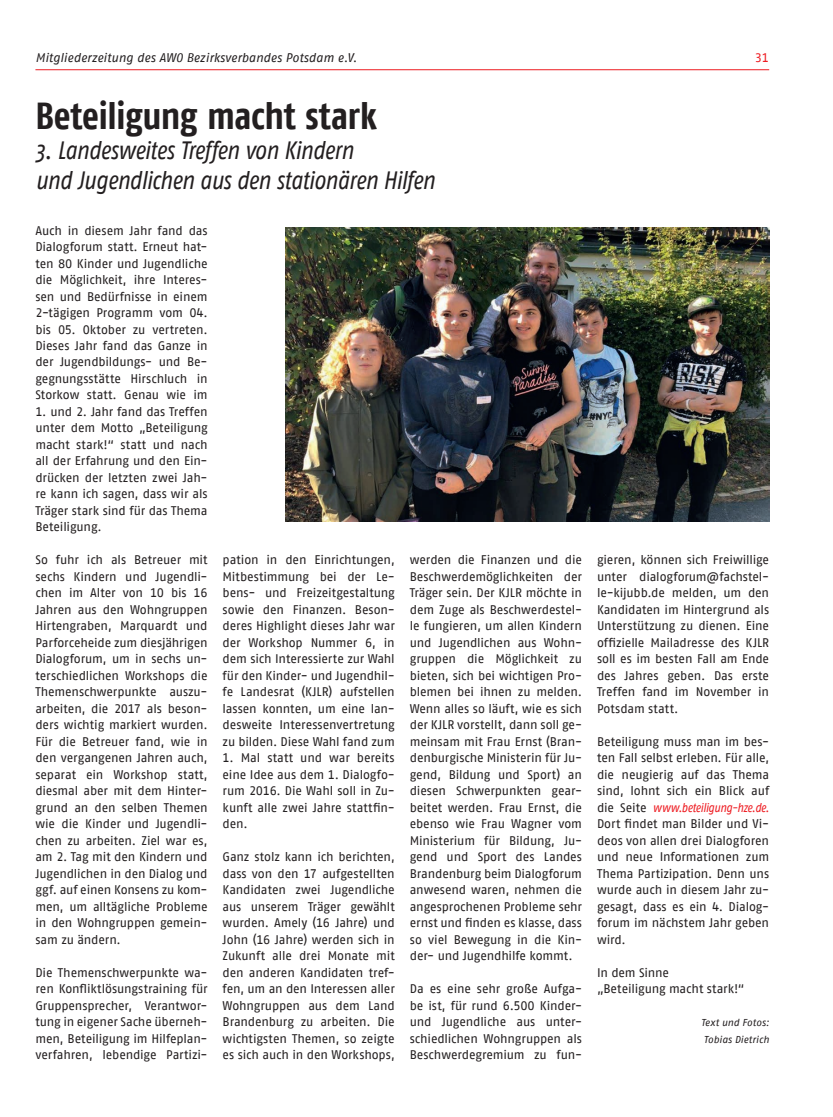
<style>
.page{position:relative;width:833px;height:1117px;background:#fff}
.page>*{position:absolute;margin:0;border:0;box-sizing:border-box;transform-origin:0 0}
.Verfasser{font:700 37.5px "AWO Fago Cond";letter-spacing:-.01em;color:#231f20}
.Verfasser-2{font:italic 25px "AWO Fago Cond";letter-spacing:-.015em;color:#231f20}
.Verfasser-3{font:12.5px/16.5px "AWO Fago Office";letter-spacing:-.015em;color:#231f20;text-align:justify}
.t1{font:italic 12.5px "AWO Fago Office";letter-spacing:-.005em;color:#231f20}
.t2{font:12.5px "AWO Fago Office";color:#ee1d23}
.Verfasser-4{font:italic 10px "AWO Fago Office";color:#231f20}
.s1{font-family:"AWO Fago Cond";font-style:italic;color:#ee1d23}
</style>
<div class="page">
<hr style="left:35px;top:69px;width:734px;height:1px;background:#ee1d23">
<img style="left:285px;top:227px;width:484px;height:294px">
<p class="t1" style="left:35px;top:50px;width:323px">Mitgliederzeitung des AWO Bezirksverbandes Potsdam e.V.</p>
<p class="t2" style="left:754px;top:50px;width:16px">31</p>
<p class="Verfasser" style="left:35px;top:94px;width:343px">Beteiligung macht stark</p>
<p class="Verfasser-2" style="left:35px;top:136px;width:319px">3. Landesweites Treffen von Kindern</p>
<p class="Verfasser-2" style="left:35px;top:166px;width:401px">und Jugendlichen aus den stationären Hilfen</p>
<p class="Verfasser-3" style="left:35px;top:222px;width:174px">Auch in diesem Jahr fand das Dialogforum statt. Erneut hat&shy;ten 80 Kinder und Jugendliche die Möglichkeit, ihre Interes&shy;sen und Bedürfnisse in einem 2-tägigen Programm vom 04. bis 05. Oktober zu vertreten.<br>Dieses Jahr fand das Ganze in der Jugendbildungs- und Be&shy;gegnungsstätte Hirschluch in Storkow statt. Genau wie im</p>
<p class="Verfasser-3" style="left:35px;top:403px;width:174px">1. und 2. Jahr fand das Treffen unter dem Motto „Beteiligung macht stark!“ statt und nach all der Erfahrung und den Ein&shy;drücken der letzten zwei Jah&shy;re kann ich sagen, dass wir als Träger stark sind für das Thema Beteiligung.</p>
<p class="Verfasser-3" style="left:35px;top:551px;width:174px">So fuhr ich als Betreuer mit sechs Kindern und Jugendli&shy;chen im Alter von 10 bis 16<br>Jahren aus den Wohngruppen Hirtengraben, Marquardt und Parforceheide zum diesjährigen Dialogforum, um in sechs un&shy;terschiedlichen Workshops die Themenschwerpunkte auszu&shy;arbeiten, die 2017 als beson&shy;ders wichtig markiert wurden.<br>Für die Betreuer fand, wie in den vergangenen Jahren auch, separat ein Workshop statt, diesmal aber mit dem Hinter&shy;grund an den selben Themen wie die Kinder und Jugendli&shy;chen zu arbeiten. Ziel war es, am 2. Tag mit den Kindern und Jugendlichen in den Dialog und ggf. auf einen Konsens zu kom&shy;men, um alltägliche Probleme in den Wohngruppen gemein&shy;sam zu ändern.</p>
<p class="Verfasser-3" style="left:35px;top:963px;width:174px">Die Themenschwerpunkte wa&shy;ren Konfliktlösungstraining für Gruppensprecher, Verantwor&shy;tung in eigener Sache überneh&shy;men, Beteiligung im Hilfeplan&shy;verfahren, lebendige Partizi-</p>
<p class="Verfasser-3" style="left:223px;top:551px;width:174px">pation in den Einrichtungen, Mitbestimmung bei der Le&shy;bens- und Freizeitgestaltung sowie den Finanzen. Beson&shy;deres Highlight dieses Jahr war der Workshop Nummer 6, in dem sich Interessierte zur Wahl für den Kinder- und Jugendhil&shy;fe Landesrat (KJLR) aufstellen lassen konnten, um eine lan&shy;desweite Interessenvertretung zu bilden. Diese Wahl fand zum</p>
<p class="Verfasser-3" style="left:223px;top:749px;width:174px">1. Mal statt und war bereits eine Idee aus dem 1. Dialogfo&shy;rum 2016. Die Wahl soll in Zu&shy;kunft alle zwei Jahre stattfin&shy;den.</p>
<p class="Verfasser-3" style="left:223px;top:848px;width:174px">Ganz stolz kann ich berichten, dass von den 17 aufgestellten Kandidaten zwei Jugendliche aus unserem Träger gewählt wurden. Amely (16 Jahre) und John (16 Jahre) werden sich in Zukunft alle drei Monate mit den anderen Kandidaten tref&shy;fen, um an den Interessen aller Wohngruppen aus dem Land Brandenburg zu arbeiten. Die wichtigsten Themen, so zeigte es sich auch in den Workshops,</p>
<p class="Verfasser-3" style="left:410px;top:551px;width:174px">werden die Finanzen und die Beschwerdemöglichkeiten der Träger sein. Der KJLR möchte in dem Zuge als Beschwerdestel&shy;le fungieren, um allen Kindern und Jugendlichen aus Wohn&shy;gruppen die Möglichkeit zu bieten, sich bei wichtigen Pro&shy;blemen bei ihnen zu melden.<br>Wenn alles so läuft, wie es sich der KJLR vorstellt, dann soll ge&shy;meinsam mit Frau Ernst (Bran&shy;denburgische Ministerin für Ju&shy;gend, Bildung und Sport) an diesen Schwerpunkten gear&shy;beitet werden. Frau Ernst, die ebenso wie Frau Wagner vom Ministerium für Bildung, Ju&shy;gend und Sport des Landes Brandenburg beim Dialogforum anwesend waren, nehmen die angesprochenen Probleme sehr ernst und finden es klasse, dass so viel Bewegung in die Kin&shy;der- und Jugendhilfe kommt.</p>
<p class="Verfasser-3" style="left:410px;top:980px;width:174px">Da es eine sehr große Aufga&shy;be ist, für rund 6.500 Kinder&shy;und Jugendliche aus unter&shy;schiedlichen Wohngruppen als Beschwerdegremium zu fun-</p>
<p class="Verfasser-3" style="left:597px;top:551px;width:174px">gieren, können sich Freiwillige unter dialogforum@fachstel&shy;le-kijubb.de melden, um den Kandidaten im Hintergrund als Unterstützung zu dienen. Eine offizielle Mailadresse des KJLR soll es im besten Fall am Ende des Jahres geben. Das erste Treffen fand im November in Potsdam statt.</p>
<p class="Verfasser-3" style="left:597px;top:732px;width:174px">Beteiligung muss man im bes&shy;ten Fall selbst erleben. Für alle, die neugierig auf das Thema sind, lohnt sich ein Blick auf die Seite <span class="s1">www.beteiligung-hze.de.<br></span>Dort findet man Bilder und Vi&shy;deos von allen drei Dialogforen und neue Informationen zum Thema Partizipation. Denn uns wurde auch in diesem Jahr zu&shy;gesagt, dass es ein 4. Dialog&shy;forum im nächstem Jahr geben wird.</p>
<p class="Verfasser-3" style="left:597px;top:963px;width:74px">In dem Sinne</p>
<p class="Verfasser-3" style="left:597px;top:980px;width:149px">„Beteiligung macht stark!“</p>
<p class="Verfasser-4" style="left:701px;top:1016px;width:69px">Text und Fotos:</p>
<p class="Verfasser-4" style="left:704px;top:1033px;width:67px">Tobias Dietrich</p>
</div>
